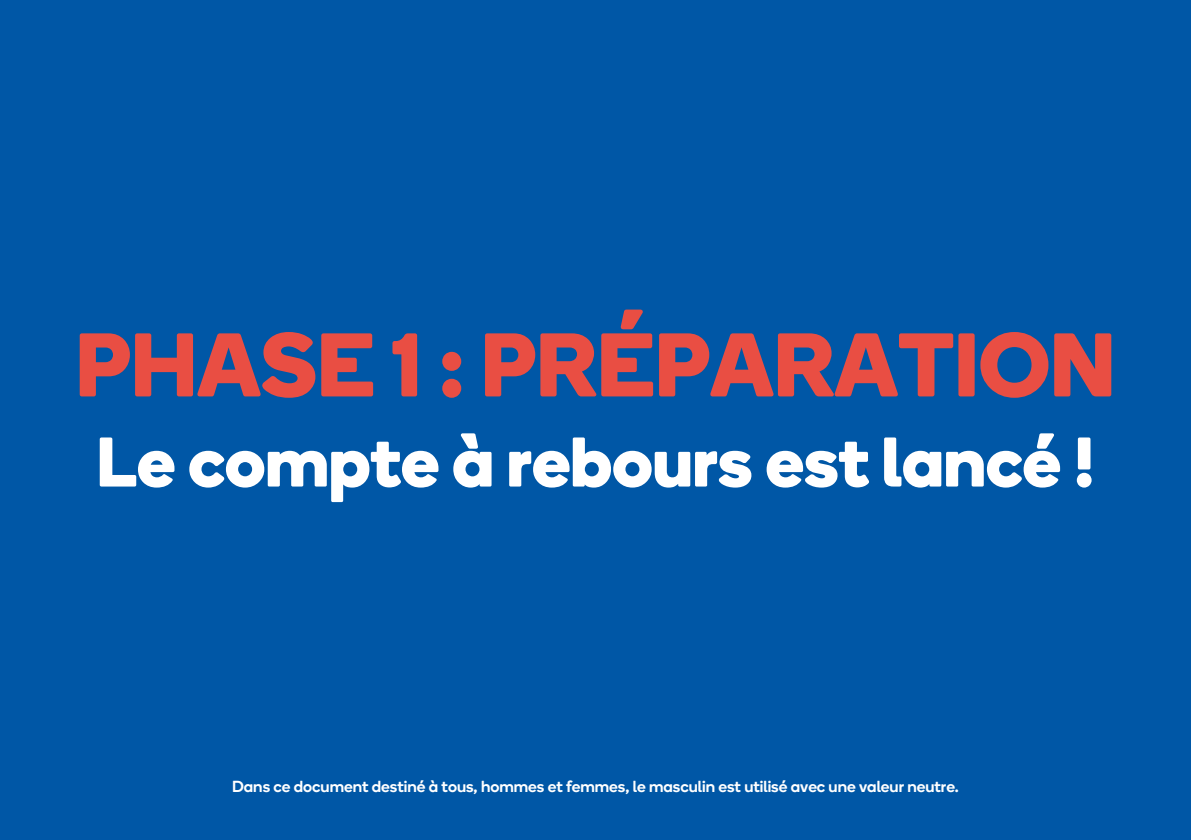
<style>
.page{position:relative;width:1191px;height:840px;background:#fff}
.page>*{position:absolute;margin:0;border:0;box-sizing:border-box;transform-origin:0 0}
.t1{font:700 90px "Boing";color:#e94e43}
.t2{font:700 70px "Boing";color:#fff}
.t3{font:500 16px "Boing";color:#fff}
</style>
<div class="page">
<div style="left:0;top:0;width:1191px;height:839px;background:#0057a6"></div>
<h1 class="t1" style="left:75px;top:300px;width:1041px">PHASE 1 : PRÉPARATION</h1>
<h2 class="t2" style="left:96px;top:411px;width:999px">Le compte à rebours est lancé !</h2>
<p class="t3" style="left:232px;top:775px;width:728px">Dans ce document destiné à tous, hommes et femmes, le masculin est utilisé avec une valeur neutre.</p>
</div>
